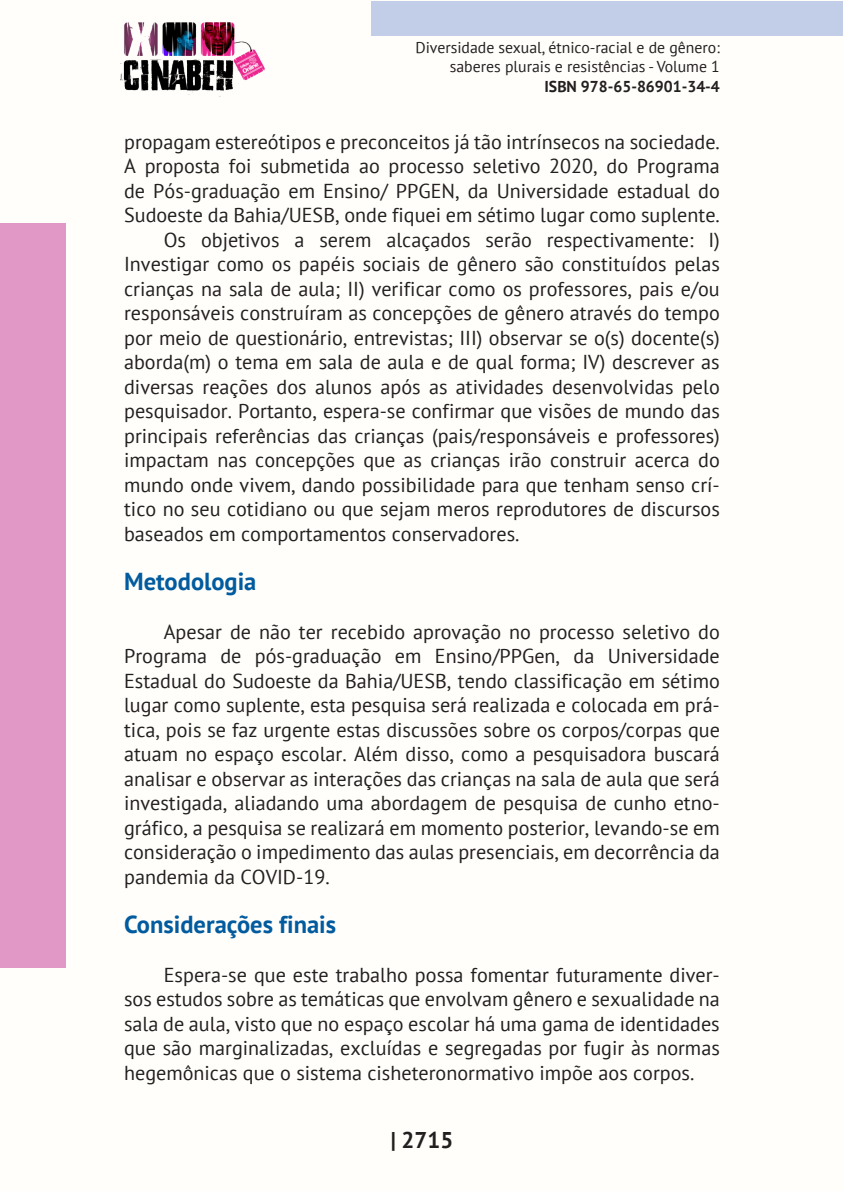
<style>
.page{position:relative;width:844px;height:1191px;background:#fff}
.page>*{position:absolute;margin:0;border:0;box-sizing:border-box;transform-origin:0 0}
._9_SUBTÍTULOS{font:700 24.5px "PT Sans";color:#015b9e}
.t1{font:700 22.75px "PT Sans";color:#231f20}
._8_CORPO{font:20.12px/24.5px "PT Sans";color:#231f20;text-align:justify}
.t2{font:15.75px/18.9px "PT Sans";color:#231f20;text-align:right}
.t3{font:700 15.75px "PT Sans";color:#231f20}
</style>
<div class="page">
<div style="left:0;top:0;width:843px;height:1191px;background:#fffefa"></div>
<div style="left:371px;top:1px;width:471px;height:35px;background:#c2cde7"></div>
<div style="left:0;top:223px;width:65px;height:744px;background:#e198c7"></div>
<img style="left:120px;top:22px;width:144px;height:75px">
<p class="t2" style="left:415px;top:38px;width:306px">Diversidade sexual, étnico-racial e de gênero: saberes plurais e resistências - Volume 1</p>
<p class="t3" style="left:544px;top:76px;width:177px">ISBN 978-65-86901-34-4</p>
<p class="_8_CORPO" style="left:124px;top:129px;width:597px">propagam estereótipos e preconceitos já tão intrínsecos na sociedade.<br>A proposta foi submetida ao processo seletivo 2020, do Programa de Pós-graduação em Ensino/ PPGEN, da Universidade estadual do Sudoeste da Bahia/UESB, onde fiquei em sétimo lugar como suplente.</p>
<p class="_8_CORPO" style="left:124px;top:227px;width:597px;text-indent:40px">Os objetivos a serem alcaçados serão respectivamente: I)<br>Investigar como os papéis sociais de gênero são constituídos pelas crianças na sala de aula; II) verificar como os professores, pais e/ou responsáveis construíram as concepções de gênero através do tempo por meio de questionário, entrevistas; III) observar se o(s) docente(s) aborda(m) o tema em sala de aula e de qual forma; IV) descrever as diversas reações dos alunos após as atividades desenvolvidas pelo pesquisador. Portanto, espera-se confirmar que visões de mundo das principais referências das crianças (pais/responsáveis e professores) impactam nas concepções que as crianças irão construir acerca do mundo onde vivem, dando possibilidade para que tenham senso crí&shy;tico no seu cotidiano ou que sejam meros reprodutores de discursos baseados em comportamentos conservadores.</p>
<p class="_9_SUBTÍTULOS" style="left:124px;top:565px;width:134px">Metodologia</p>
<p class="_8_CORPO" style="left:124px;top:619px;width:597px;text-indent:40px">Apesar de não ter recebido aprovação no processo seletivo do Programa de pós-graduação em Ensino/PPGen, da Universidade Estadual do Sudoeste da Bahia/UESB, tendo classificação em sétimo lugar como suplente, esta pesquisa será realizada e colocada em prá&shy;tica, pois se faz urgente estas discussões sobre os corpos/corpas que atuam no espaço escolar. Além disso, como a pesquisadora buscará analisar e observar as interações das crianças na sala de aula que será investigada, aliadando uma abordagem de pesquisa de cunho etno&shy;gráfico, a pesquisa se realizará em momento posterior, levando-se em consideração o impedimento das aulas presenciais, em decorrência da pandemia da COVID-19.</p>
<p class="_9_SUBTÍTULOS" style="left:124px;top:908px;width:213px">Considerações finais</p>
<p class="_8_CORPO" style="left:124px;top:962px;width:597px;text-indent:40px">Espera-se que este trabalho possa fomentar futuramente diver&shy;sos estudos sobre as temáticas que envolvam gênero e sexualidade na sala de aula, visto que no espaço escolar há uma gama de identidades que são marginalizadas, excluídas e segregadas por fugir às normas hegemônicas que o sistema cisheteronormativo impõe aos corpos.</p>
<p class="t1" style="left:390px;top:1125px;width:64px">| 2715</p>
</div>
